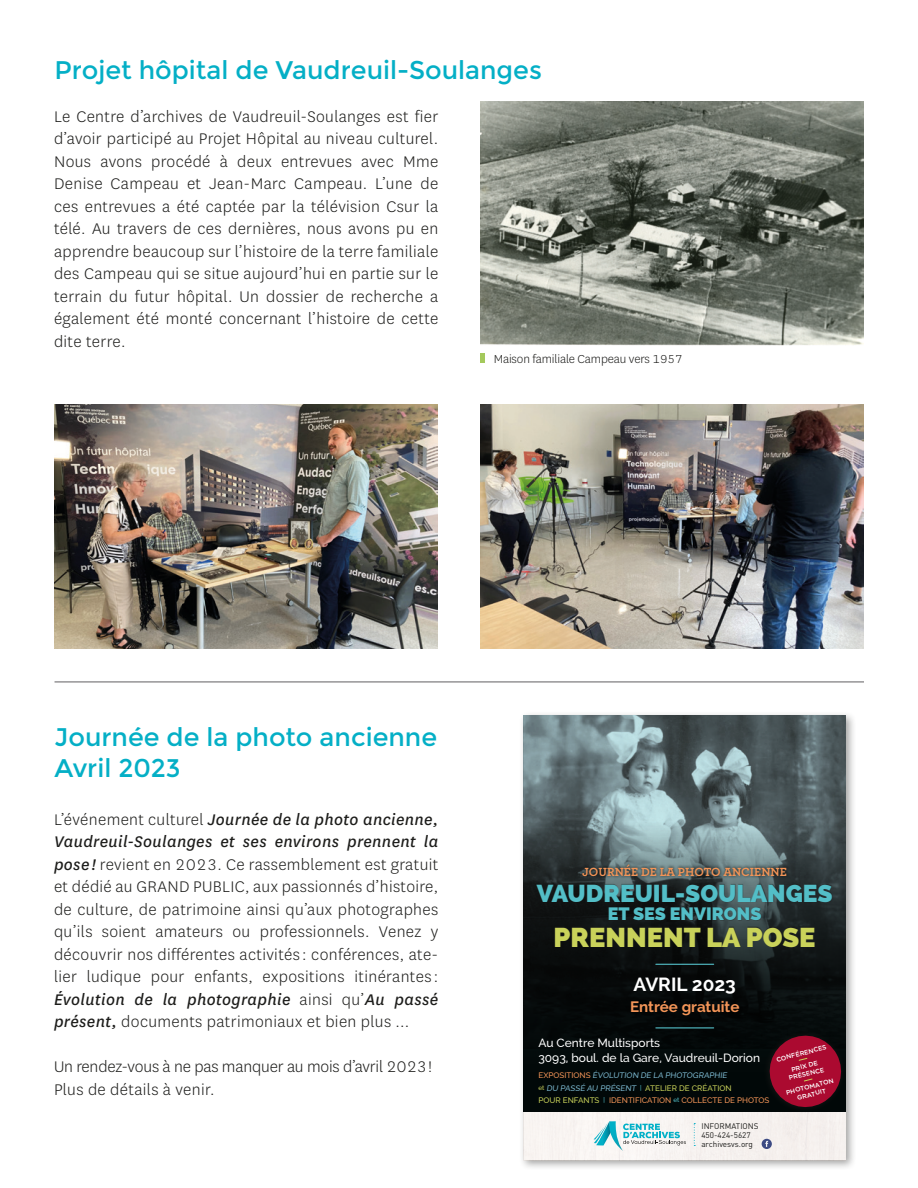
<style>
.page{position:relative;width:918px;height:1188px;background:#fff}
.page>*{position:absolute;margin:0;border:0;box-sizing:border-box;transform-origin:0 0}
.t1{font:800 27.3px "Raleway";color:#c9d25a}
.Titre{font:25.5px "Montserrat";color:#04afc6}
.t2{font:800 24.6px "Raleway";color:#53bec7}
.t3{font:700 19.05px "Raleway";color:#fff}
.Fonds{font:300 18px/22.5px "National";letter-spacing:.02em;color:#1d1d1b;text-align:justify}
.Fonds-2{font:300 18px/22.5px "National";letter-spacing:-.01em;color:#1d1d1b}
.t4{font:800 18px "Raleway";color:#53bec7}
.t5{font:700 15.15px "Raleway";color:#f39558}
.BV{font:300 13.5px "National";letter-spacing:-.01em;color:#1d1d1b}
.t6{font:700 12.45px "Archer";color:#f39558}
.t7{font:500 12px/14.9px "Raleway";color:#fff}
.t8{font:500 8.1px/12.1px "Raleway";color:#f39558}
.t9{font:8.1px/9px "DIN";color:#1d1d1b}
.t10{font:500 6.45px/13.4px "Gotham Rounded";color:#fff;text-align:center}
.s1{font-weight:400;font-style:italic}
.s2{color:#7bb7ce}
.s3{font-size:6.45px;color:#c9d25a}
.s4{font-size:6.45px;color:#53bec7}
.s5{color:#c9d25a}
</style>
<div class="page">
<img style="left:480px;top:404px;width:384px;height:244px">
<div style="left:519px;top:711px;width:337px;height:460px;background:#1d1d1b;opacity:.4"></div>
<div style="left:524px;top:1112px;width:322px;height:48px;background:#f7f2f0"></div>
<svg style="left:524px;top:716px;width:322px;height:107px;background:#647679"></svg>
<svg style="left:524px;top:823px;width:322px;height:289px;background:#1b2324"></svg>
<svg style="left:535px;top:1160px;width:22px;height:1px"></svg>
<hr style="left:656px;top:964px;width:58px;height:1px;background:#53bec7">
<hr style="left:656px;top:1027px;width:58px;height:1px;background:#53bec7">
<svg style="left:748px;top:1014px;width:98px;height:115px;background:#622c39"></svg>
<svg style="left:762px;top:1139px;width:10px;height:10px"></svg>
<svg style="left:765px;top:1141px;width:3px;height:6px"></svg>
<svg style="left:694px;top:1123px;width:1px;height:23px"></svg>
<svg style="left:594px;top:1121px;width:92px;height:30px"></svg>
<div style="left:555px;top:926px;width:261px;height:21px;background:#1d1d1b;opacity:.6"></div>
<div style="left:536px;top:883px;width:297px;height:19px;background:#1d1d1b;opacity:.6"></div>
<div style="left:608px;top:907px;width:154px;height:14px;background:#1d1d1b;opacity:.6"></div>
<div style="left:579px;top:861px;width:211px;height:18px;background:#020a0a;opacity:.6"></div>
<img style="left:54px;top:404px;width:384px;height:244px">
<img style="left:480px;top:102px;width:384px;height:244px">
<hr style="left:55px;top:682px;width:809px;height:1px;background:#605e62">
<div style="left:480px;top:354px;width:5px;height:9px;background:#a4c95c"></div>
<p class="Titre" style="left:55px;top:55px;width:489px">Projet hôpital de Vaudreuil-Soulanges</p>
<p class="Fonds" style="left:54px;top:104px;width:386px">Le Centre d’archives de Vaudreuil-Soulanges est fier d’avoir participé au Projet Hôpital au niveau culturel.<br>Nous avons procédé à deux entrevues avec Mme Denise Campeau et Jean-Marc Campeau. L’une de ces entrevues a été captée par la télévision Csur la télé. Au travers de ces dernières, nous avons pu en apprendre beaucoup sur l’histoire de la terre familiale des Campeau qui se situe aujourd’hui en partie sur le terrain du futur hôpital. Un dossier de recherche a également été monté concernant l’histoire de cette dite terre.</p>
<p class="BV" style="left:494px;top:351px;width:191px">Maison familiale Campeau vers 1957</p>
<p class="Titre" style="left:55px;top:722px;width:384px">Journée de la photo ancienne</p>
<p class="Titre" style="left:55px;top:753px;width:128px">Avril 2023</p>
<p class="Fonds" style="left:54px;top:808px;width:386px">L’événement culturel <span class="s1">Journée de la photo ancienne, Vaudreuil-Soulanges et ses environs prennent la pose !</span> revient en 2023. Ce rassemblement est gratuit et dédié au GRAND PUBLIC, aux passionnés d’histoire, de culture, de patrimoine ainsi qu’aux photographes qu’ils soient amateurs ou professionnels. Venez y découvrir nos différentes activités : conférences, ate&shy;lier ludique pour enfants, expositions itinérantes :<br><span class="s1">Évolution de la photographie</span> ainsi qu’<span class="s1">Au passé présent,</span> documents patrimoniaux et bien plus …</p>
<p class="Fonds-2" style="left:54px;top:1055px;width:380px">Un rendez-vous à ne pas manquer au mois d’avril 2023 !<br>Plus de détails à venir.</p>
<p class="t6" style="left:582px;top:862px;width:206px">JOURNÉE DE LA PHOTO ANCIENNE</p>
<p class="t2" style="left:537px;top:879px;width:297px">VAUDREUIL-SOULANGES</p>
<p class="t4" style="left:608px;top:904px;width:155px">ET SES ENVIRONS</p>
<p class="t1" style="left:554px;top:921px;width:263px">PRENNENT LA POSE</p>
<p class="t3" style="left:634px;top:974px;width:104px">AVRIL 2023</p>
<p class="t5" style="left:630px;top:998px;width:111px">Entrée gratuite</p>
<p class="t7" style="left:538px;top:1035px;width:223px">Au Centre Multisports<br>3093, boul. de la Gare, Vaudreuil-Dorion</p>
<p class="t10" style="left:775px;top:1053px;width:53px;rotate:-14deg">CONFÉRENCES<br>PRIX DE</p>
<p class="t10" style="left:781px;top:1073px;width:50px;rotate:-14deg">PRÉSENCE<br>PHOTOMATON</p>
<p class="t8" style="left:538px;top:1069px;width:233px">EX P O S I T I O N S <span class="s2">ÉVOLUTION DE LA PHOTOGRAPHIE<br></span><span class="s3">et</span> <span class="s2">DUPASSÉ AU PRÉSENT</span> <span class="s4">|</span> <span class="s5">ATELIER DE CRÉATION<br>POUR ENFANTS</span> <span class="s4">|</span> IDENTIFICATION <span class="s4">et</span> COLLECTE DE PHOTOS</p>
<p class="t9" style="left:701px;top:1121px;width:59px">INFORMATIONS<br>450-424-5627 archivesvs.org</p>
<p class="t10" style="left:796px;top:1091px;width:31px;rotate:-14deg">GRATUIT</p>
</div>
